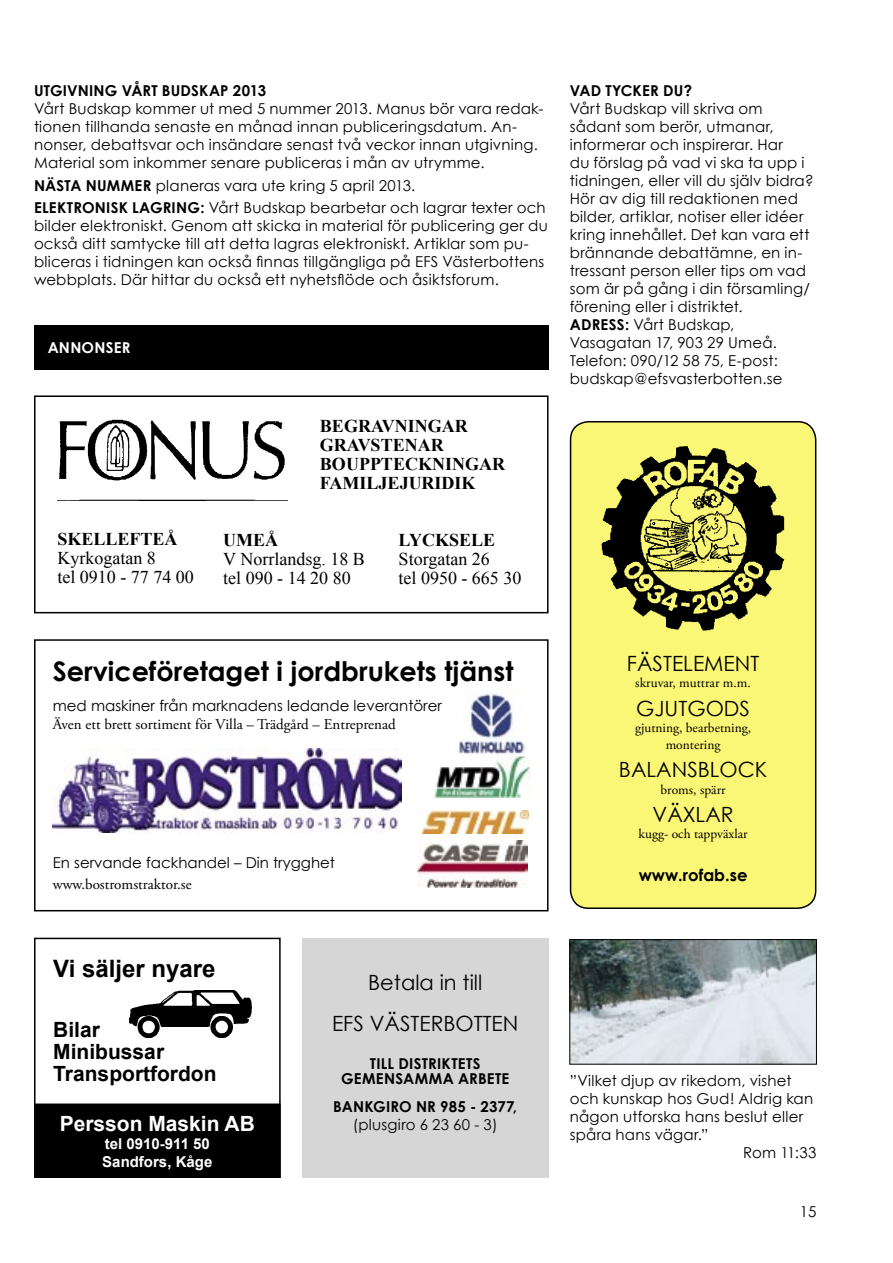
<style>
.page{position:relative;width:893px;height:1263px;background:#fff}
.page>*{position:absolute;margin:0;border:0;box-sizing:border-box;transform-origin:0 0}
.Mindre_rubrik_gemener_CG_14{font:700 27px "Century Gothic";color:#000}
.t1{font:700 24px "Arial";color:#000}
.Mindre_rubrik_versaler_CG_14{font:21px "Century Gothic";color:#000}
.t2{font:700 21px "Arial";color:#000}
.t3{font:700 21px "Arial";color:#fff}
.t4{font:18px "Times New Roman";color:#000}
.t5{font:700 18px "Times New Roman";color:#000}
.Ingress_svart_CG_11{font:700 16.5px "Century Gothic";color:#000}
.Brödtext_svart_G_10_ej_indrag{font:15px/18px "Century Gothic";letter-spacing:.015em;color:#000}
.Brödtext_svart_G_10_ej_indrag-2{font:700 15px/15px "Century Gothic";letter-spacing:.015em;color:#000;text-align:center}
.Ingress_svart_CG_11-2{font:15px "Century Gothic";color:#000}
.Brödtext_svart_G_10_ej_indrag-3{font:15px "Adobe Garamond Pro";color:#000}
.t6{font:700 15px "Arial";color:#fff}
.Ingress_svart_CG_11-3{font:15px "Adobe Garamond Pro";color:#000}
.t7{font:700 15px "Century Gothic";letter-spacing:.01em;color:#fff}
.Mindre_rubrik_versaler_CG_14-2{font:13.5px/16.5px "Adobe Garamond Pro";color:#000;text-align:center}
.s1{font-weight:700}
.s2{font-weight:400}
</style>
<div class="page">
<div style="left:34px;top:325px;width:515px;height:45px;background:#000"></div>
<div style="left:34px;top:395px;width:515px;height:218px;border:2px solid #000"></div>
<img style="left:57px;top:420px;width:230px;height:81px">
<div style="left:36px;top:1104px;width:244px;height:73px;background:#000"></div>
<div style="left:35px;top:1103px;width:246px;height:75px;border:2px solid #000"></div>
<div style="left:34px;top:938px;width:247px;height:240px;border:2px solid #000"></div>
<img style="left:130px;top:990px;width:121px;height:47px">
<div style="left:569px;top:421px;width:248px;height:487px;background:#fbf776"></div>
<img style="left:598px;top:441px;width:191px;height:194px">
<div style="left:34px;top:639px;width:515px;height:272px;border:2px solid #000"></div>
<img style="left:52px;top:749px;width:350px;height:83px">
<img style="left:423px;top:810px;width:106px;height:23px">
<img style="left:435px;top:755px;width:96px;height:42px">
<img style="left:418px;top:840px;width:109px;height:47px">
<img style="left:456px;top:693px;width:69px;height:62px">
<div style="left:302px;top:938px;width:247px;height:240px;background:#d6d6d6"></div>
<img style="left:572px;top:941px;width:243px;height:121px">
<div style="left:570px;top:939px;width:247px;height:125px;border:1px solid #000"></div>
<p class="Brödtext_svart_G_10_ej_indrag-2" style="left:34px;top:83px;width:234px">UTGIVNING VÅRT BUDSKAP 2013</p>
<p class="Brödtext_svart_G_10_ej_indrag" style="left:34px;top:100px;width:511px">Vårt Budskap kommer ut med 5 nummer 2013. Manus bör vara redak&shy;tionen tillhanda senaste en månad innan publiceringsdatum. An&shy;nonser, debattsvar och insändare senast två veckor innan utgivning.<br>Material som inkommer senare publiceras i mån av utrymme.</p>
<p class="Brödtext_svart_G_10_ej_indrag" style="left:34px;top:176px;width:383px"><span class="s1">NÄSTA NUMMER</span> planeras vara ute kring 5 april 2013.</p>
<p class="Brödtext_svart_G_10_ej_indrag" style="left:34px;top:198px;width:515px"><span class="s1">ELEKTRONISK LAGRING:</span> Vårt Budskap bearbetar och lagrar texter och bilder elektroniskt. Genom att skicka in material för publicering ger du också ditt samtycke till att detta lagras elektroniskt. Artiklar som pu&shy;bliceras i tidningen kan också finnas tillgängliga på EFS Västerbottens webbplats. Där hittar du också ett nyhetsflöde och åsiktsforum.</p>
<p class="t7" style="left:48px;top:337px;width:84px">ANNONSER</p>
<p class="t5" style="left:57px;top:526px;width:122px">SKELLEFTEÅ</p>
<p class="t4" style="left:57px;top:546px;width:100px">Kyrkogatan 8</p>
<p class="t4" style="left:57px;top:565px;width:138px">tel 0910 - 77 74 00</p>
<p class="t5" style="left:320px;top:414px;width:149px">BEGRAVNINGAR</p>
<p class="t5" style="left:320px;top:433px;width:125px">GRAVSTENAR</p>
<p class="t5" style="left:320px;top:451px;width:187px">BOUPPTECKNINGAR</p>
<p class="t5" style="left:320px;top:470px;width:157px">FAMILJEJURIDIK</p>
<p class="t5" style="left:223px;top:527px;width:56px">UMEÅ</p>
<p class="t4" style="left:223px;top:547px;width:143px">V Norrlandsg. 18 B</p>
<p class="t4" style="left:223px;top:565px;width:129px">tel 090 - 14 20 80</p>
<p class="t5" style="left:399px;top:527px;width:98px">LYCKSELE</p>
<p class="t4" style="left:399px;top:547px;width:93px">Storgatan 26</p>
<p class="t4" style="left:399px;top:565px;width:124px">tel 0950 - 665 30</p>
<p class="Brödtext_svart_G_10_ej_indrag-2" style="left:570px;top:83px;width:124px">VAD TYCKER DU?</p>
<p class="Brödtext_svart_G_10_ej_indrag" style="left:570px;top:100px;width:245px">Vårt Budskap vill skriva om sådant som berör, utmanar, informerar och inspirerar. Har<br>du förslag på vad vi ska ta upp i tidningen, eller vill du själv bidra?<br>Hör av dig till redaktionen med bilder, artiklar, notiser eller idéer kring innehållet. Det kan vara ett brännande debattämne, en in&shy;tressant person eller tips om vad som är på gång i din församling/ förening eller i distriktet.</p>
<p class="Brödtext_svart_G_10_ej_indrag" style="left:570px;top:316px;width:214px"><span class="s1">ADRESS:</span> Vårt Budskap,<br>Vasagatan 17, 903 29 Umeå.<br>Telefon: 090/12 58 75, E-post: budskap@efsvasterbotten.se</p>
<p class="Mindre_rubrik_gemener_CG_14" style="left:53px;top:651px;width:462px">Serviceföretaget i jordbrukets tjänst</p>
<p class="Ingress_svart_CG_11-2" style="left:53px;top:695px;width:391px">med maskiner från marknadens ledande leverantörer</p>
<p class="Brödtext_svart_G_10_ej_indrag-3" style="left:53px;top:715px;width:344px">Även ett brett sortiment för Villa – Trädgård – Entreprenad</p>
<p class="Ingress_svart_CG_11-2" style="left:53px;top:852px;width:284px">En servande fackhandel – Din trygghet</p>
<p class="Ingress_svart_CG_11-3" style="left:53px;top:875px;width:140px">www.bostromstraktor.se</p>
<p class="Mindre_rubrik_versaler_CG_14" style="left:627px;top:649px;width:134px">FÄSTELEMENT</p>
<p class="Mindre_rubrik_versaler_CG_14-2" style="left:635px;top:675px;width:117px">skruvar, muttrar m.m.</p>
<p class="Mindre_rubrik_versaler_CG_14" style="left:636px;top:693px;width:115px">GJUTGODS</p>
<p class="Mindre_rubrik_versaler_CG_14-2" style="left:635px;top:720px;width:118px">gjutning, bearbetning, montering</p>
<p class="Mindre_rubrik_versaler_CG_14" style="left:619px;top:755px;width:150px">BALANSBLOCK</p>
<p class="Mindre_rubrik_versaler_CG_14-2" style="left:661px;top:781px;width:67px">broms, spärr</p>
<p class="Mindre_rubrik_versaler_CG_14" style="left:653px;top:799px;width:83px">VÄXLAR</p>
<p class="Mindre_rubrik_versaler_CG_14-2" style="left:639px;top:826px;width:111px">kugg- och tappväxlar</p>
<p class="Ingress_svart_CG_11" style="left:639px;top:862px;width:110px">www.rofab.se</p>
<p class="t1" style="left:53px;top:953px;width:164px">Vi säljer nyare</p>
<p class="t2" style="left:53px;top:1016px;width:48px">Bilar</p>
<p class="t2" style="left:53px;top:1038px;width:112px">Minibussar</p>
<p class="t2" style="left:53px;top:1060px;width:165px">Transportfordon</p>
<p class="t3" style="left:60px;top:1109px;width:197px">Persson Maskin AB</p>
<p class="t6" style="left:105px;top:1133px;width:107px">tel 0910-911 50</p>
<p class="t6" style="left:102px;top:1151px;width:112px">Sandfors, Kåge</p>
<p class="Mindre_rubrik_versaler_CG_14" style="left:368px;top:967px;width:116px">Betala in till</p>
<p class="Mindre_rubrik_versaler_CG_14" style="left:332px;top:1008px;width:188px">EFS VÄSTERBOTTEN</p>
<p class="Brödtext_svart_G_10_ej_indrag-2" style="left:341px;top:1055px;width:170px">TILL DISTRIKTETS<br>GEMENSAMMA ARBETE</p>
<p class="Brödtext_svart_G_10_ej_indrag-2" style="left:333px;top:1097px;width:185px;line-height:18px">BANKGIRO NR 985 - 2377, <span class="s2">(plusgiro 6 23 60 - 3)</span></p>
<p class="Brödtext_svart_G_10_ej_indrag" style="left:570px;top:1071px;width:245px">”Vilket djup av rikedom, vishet och kunskap hos Gud! Aldrig kan någon utforska hans beslut eller spåra hans vägar.”</p>
<p class="Brödtext_svart_G_10_ej_indrag" style="left:743px;top:1143px;width:75px">Rom 11:33</p>
<p class="Brödtext_svart_G_10_ej_indrag" style="left:800px;top:1202px;width:18px">15</p>
</div>
